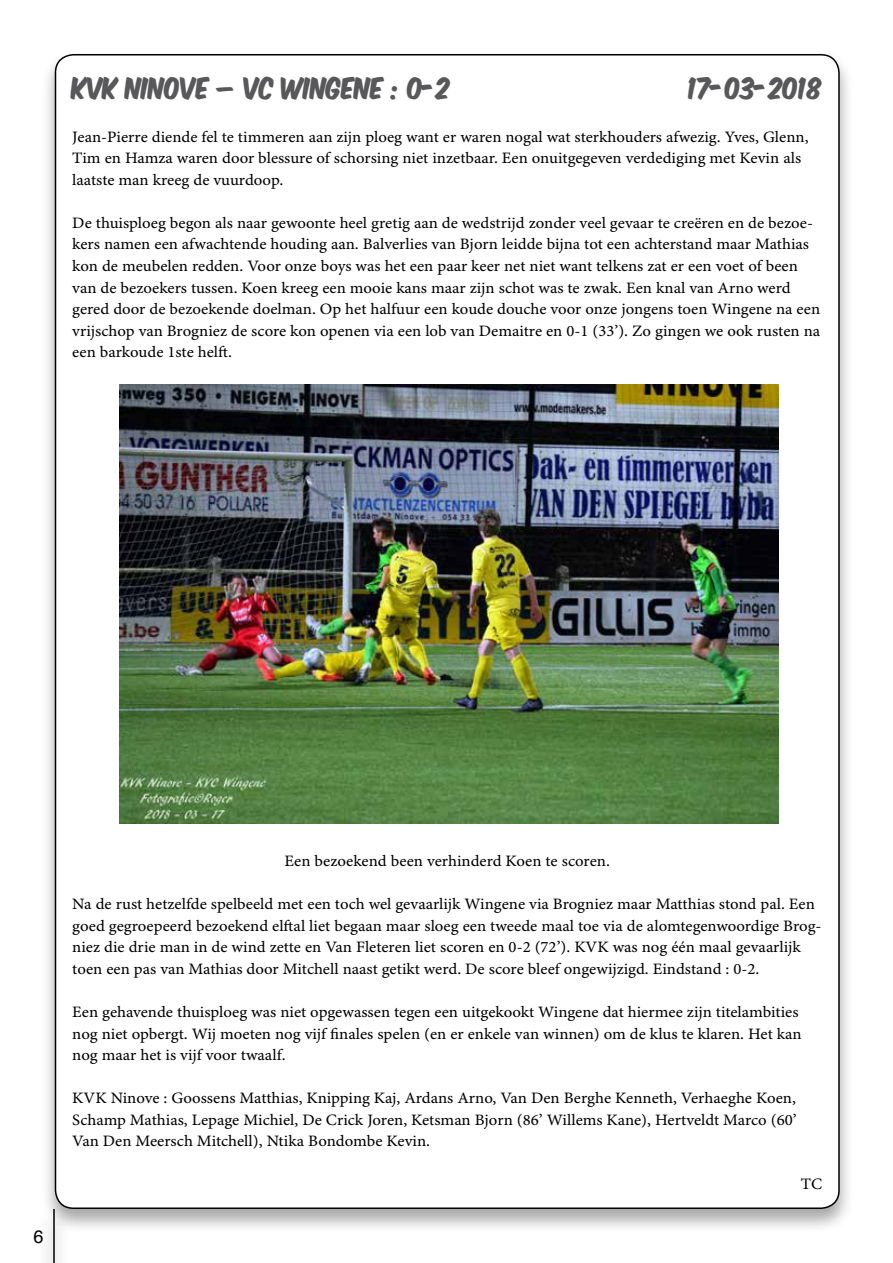
<style>
.page{position:relative;width:893px;height:1263px;background:#fff}
.page>*{position:absolute;margin:0;border:0;box-sizing:border-box;transform-origin:0 0}
.t1{font:25.5px "Komika Axis";color:#58585a;scale:.89 1}
.t2{font:18px "Helvetica";color:#000}
.t3{font:15.9px/21.6px "Minion Pro Capt";color:#000;scale:1.04 1}
</style>
<div class="page">
<div style="left:39px;top:1207px;width:30px;height:56px;background:#f6f6f6"></div>
<hr style="left:53px;top:1209px;width:2px;height:54px;background:#000">
<div style="left:40px;top:50px;width:814px;height:1183px;background:#000;opacity:.35"></div>
<div style="left:56px;top:55px;width:783px;height:1153px;background:#fff;border-radius:18px"></div>
<img style="left:120px;top:384px;width:658px;height:439px">
<h1 class="t1" style="left:72px;top:75px;width:427px">KVK NINOVE – VC WINGENE : 0-2</h1>
<h1 class="t1" style="left:688px;top:75px;width:152px">17-03-2018</h1>
<p class="t3" style="left:72px;top:127px;width:709px">Jean-Pierre diende fel te timmeren aan zijn ploeg want er waren nogal wat sterkhouders afwezig. Yves, Glenn,<br>Tim en Hamza waren door blessure of schorsing niet inzetbaar. Een onuitgegeven verdediging met Kevin als laatste man kreeg de vuurdoop.</p>
<p class="t3" style="left:72px;top:213px;width:721px">De thuisploeg begon als naar gewoonte heel gretig aan de wedstrijd zonder veel gevaar te creëren en de bezoe&shy;kers namen een afwachtende houding aan. Balverlies van Bjorn leidde bijna tot een achterstand maar Mathias kon de meubelen redden. Voor onze boys was het een paar keer net niet want telkens zat er een voet of been van de bezoekers tussen. Koen kreeg een mooie kans maar zijn schot was te zwak. Een knal van Arno werd gered door de bezoekende doelman. Op het halfuur een koude douche voor onze jongens toen Wingene na een vrijschop van Brogniez de score kon openen via een lob van Demaitre en 0-1 (33’). Zo gingen we ook rusten na een barkoude 1ste helft.</p>
<p class="t2" style="left:33px;top:1224px;width:12px">6</p>
<p class="t3" style="left:285px;top:851px;width:314px">Een bezoekend been verhinderd Koen te scoren.</p>
<p class="t3" style="left:72px;top:894px;width:722px">Na de rust hetzelfde spelbeeld met een toch wel gevaarlijk Wingene via Brogniez maar Matthias stond pal. Een goed gegroepeerd bezoekend elftal liet begaan maar sloeg een tweede maal toe via de alomtegenwoordige Brog&shy;niez die drie man in de wind zette en Van Fleteren liet scoren en 0-2 (72’). KVK was nog één maal gevaarlijk toen een pas van Mathias door Mitchell naast getikt werd. De score bleef ongewijzigd. Eindstand : 0-2.</p>
<p class="t3" style="left:72px;top:1002px;width:703px">Een gehavende thuisploeg was niet opgewassen tegen een uitgekookt Wingene dat hiermee zijn titelambities nog niet opbergt. Wij moeten nog vijf finales spelen (en er enkele van winnen) om de klus te klaren. Het kan nog maar het is vijf voor twaalf.</p>
<p class="t3" style="left:72px;top:1088px;width:698px;text-align:justify">KVK Ninove : Goossens Matthias, Knipping Kaj, Ardans Arno, Van Den Berghe Kenneth, Verhaeghe Koen, Schamp Mathias, Lepage Michiel, De Crick Joren, Ketsman Bjorn (86’ Willems Kane), Hertveldt Marco (60’ Van Den Meersch Mitchell), Ntika Bondombe Kevin.</p>
<p class="t3" style="left:801px;top:1174px;width:22px">TC</p>
</div>
